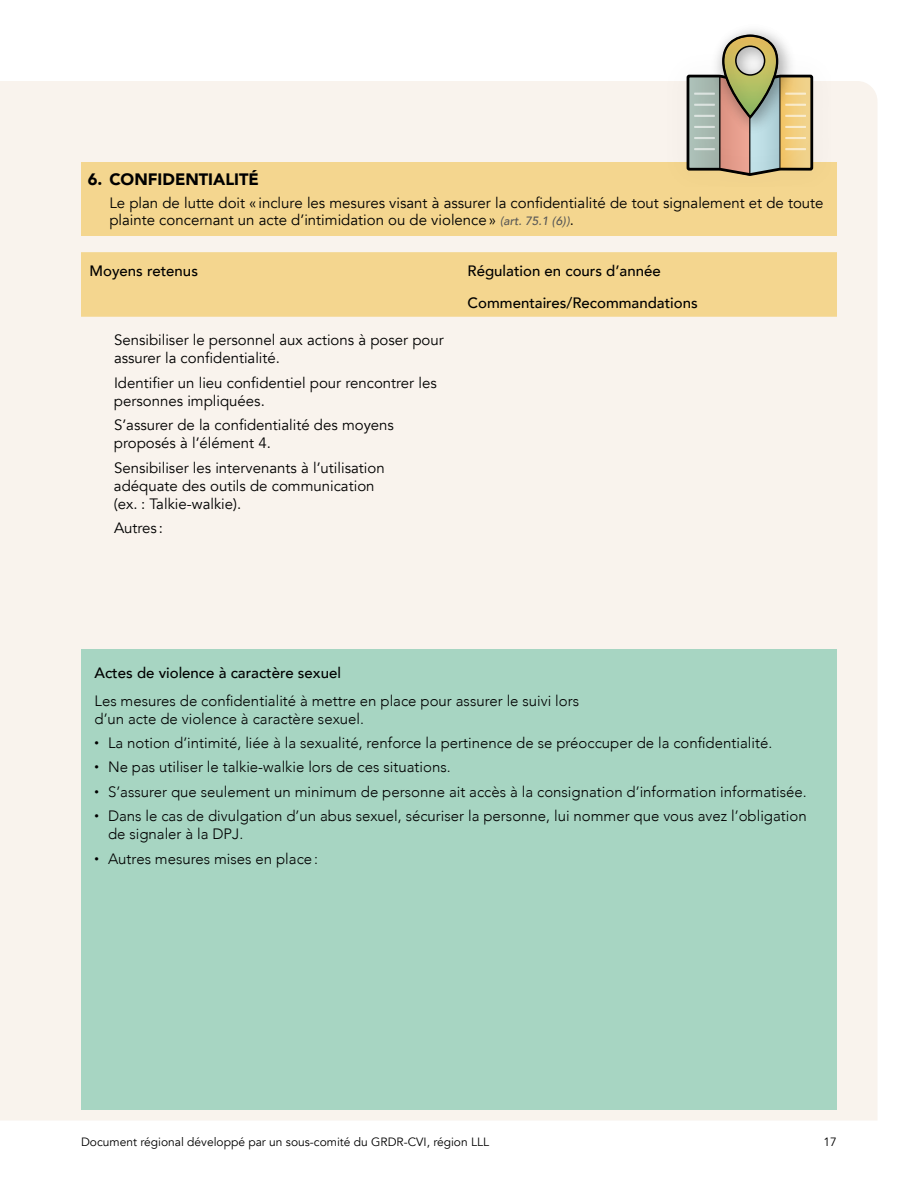
<style>
.page{position:relative;width:918px;height:1188px;background:#fff}
.page>*{position:absolute;margin:0;border:0;box-sizing:border-box;transform-origin:0 0}
.Texte_courant_-_Titr{font:900 16.5px "Avenir";color:#000}
.Texte_courant{font:300 15px/18px "Avenir";color:#000}
.Texte_courant_-_List{font:15px/18px "Avenir";color:#000}
.Texte_courant_-_Inde{font:15px/16.5px "Avenir";color:#000}
.Formulaire_-_Ligne_T{font:500 15px "Avenir";color:#000}
.Texte_courant-2{font:500 15px "Avenir";color:#000}
.t1{font:12px "Avenir";color:#000}
.s1{font-weight:500;font-style:italic;font-size:12px;color:#575756}
.s2{font-family:"Arial";font-style:italic;font-size:12px;color:#575756}
.s3{font-size:9px}
</style>
<div class="page">
<div style="left:0;top:81px;width:877px;height:1039px;background:#f9f3ed"></div>
<div style="left:81px;top:162px;width:756px;height:73px;background:#f4d68f"></div>
<div style="left:81px;top:252px;width:756px;height:65px;background:#f4d68f"></div>
<div style="left:667px;top:81px;width:163px;height:81px;background:#f7f1eb"></div>
<svg style="left:685px;top:33px;width:130px;height:143px"></svg>
<div style="left:81px;top:649px;width:756px;height:460px;background:#a7d5c2"></div>
<p class="Texte_courant_-_Titr" style="left:88px;top:165px;width:173px">6. CONFIDENTIALITÉ</p>
<p class="Texte_courant_-_Inde" style="left:109px;top:195px;width:716px">Le plan de lutte doit « inclure les mesures visant à assurer la confidentialité de tout signalement et de toute plainte concernant un acte d’intimidation ou de violence » <span class="s1">(art. 75.1</span> <span class="s2">(</span><span class="s1">6</span><span class="s2">)</span><span class="s1">)</span>.</p>
<p class="Formulaire_-_Ligne_T" style="left:90px;top:258px;width:110px">Moyens retenus</p>
<p class="Formulaire_-_Ligne_T" style="left:468px;top:258px;width:195px">Régulation en cours d’année</p>
<p class="Formulaire_-_Ligne_T" style="left:468px;top:290px;width:232px">Commentaires/Recommandations</p>
<p class="Texte_courant_-_List" style="left:114px;top:331px;width:331px">Sensibiliser le personnel aux actions à poser pour assurer la confidentialité.</p>
<p class="Texte_courant_-_List" style="left:114px;top:374px;width:324px">Identifier un lieu confidentiel pour rencontrer les personnes impliquées.</p>
<p class="Texte_courant_-_List" style="left:114px;top:416px;width:282px">S’assurer de la confidentialité des moyens proposés à l’élément 4.</p>
<p class="Texte_courant_-_List" style="left:114px;top:459px;width:272px">Sensibiliser les intervenants à l’utilisation adéquate des outils de communication (ex. : Talkie-walkie).</p>
<p class="Texte_courant_-_List" style="left:114px;top:519px;width:51px">Autres :</p>
<p class="Texte_courant-2" style="left:94px;top:659px;width:248px">Actes de violence à caractère sexuel</p>
<p class="Texte_courant" style="left:94px;top:691px;width:486px">Les mesures de confidentialité à mettre en place pour assurer le suivi lors d’un acte de violence à caractère sexuel.</p>
<p class="Texte_courant" style="left:94px;top:734px;width:679px"><span class="s3">•</span> La notion d’intimité, liée à la sexualité, renforce la pertinence de se préoccuper de la confidentialité.</p>
<p class="Texte_courant" style="left:94px;top:758px;width:358px"><span class="s3">•</span> Ne pas utiliser le talkie-walkie lors de ces situations.</p>
<p class="Texte_courant" style="left:94px;top:783px;width:714px"><span class="s3">•</span> S’assurer que seulement un minimum de personne ait accès à la consignation d’information informatisée.</p>
<p class="Texte_courant" style="left:108px;top:807px;width:700px;text-indent:-14px"><span class="s3">•</span> Dans le cas de divulgation d’un abus sexuel, sécuriser la personne, lui nommer que vous avez l’obligation de signaler à la DPJ.</p>
<p class="Texte_courant" style="left:94px;top:850px;width:225px"><span class="s3">•</span> Autres mesures mises en place:</p>
<p class="t1" style="left:81px;top:1135px;width:410px">Document régional développé par un sous-comité du GRDR-CVI, région LLL</p>
<p class="t1" style="left:824px;top:1135px;width:15px">17</p>
</div>
